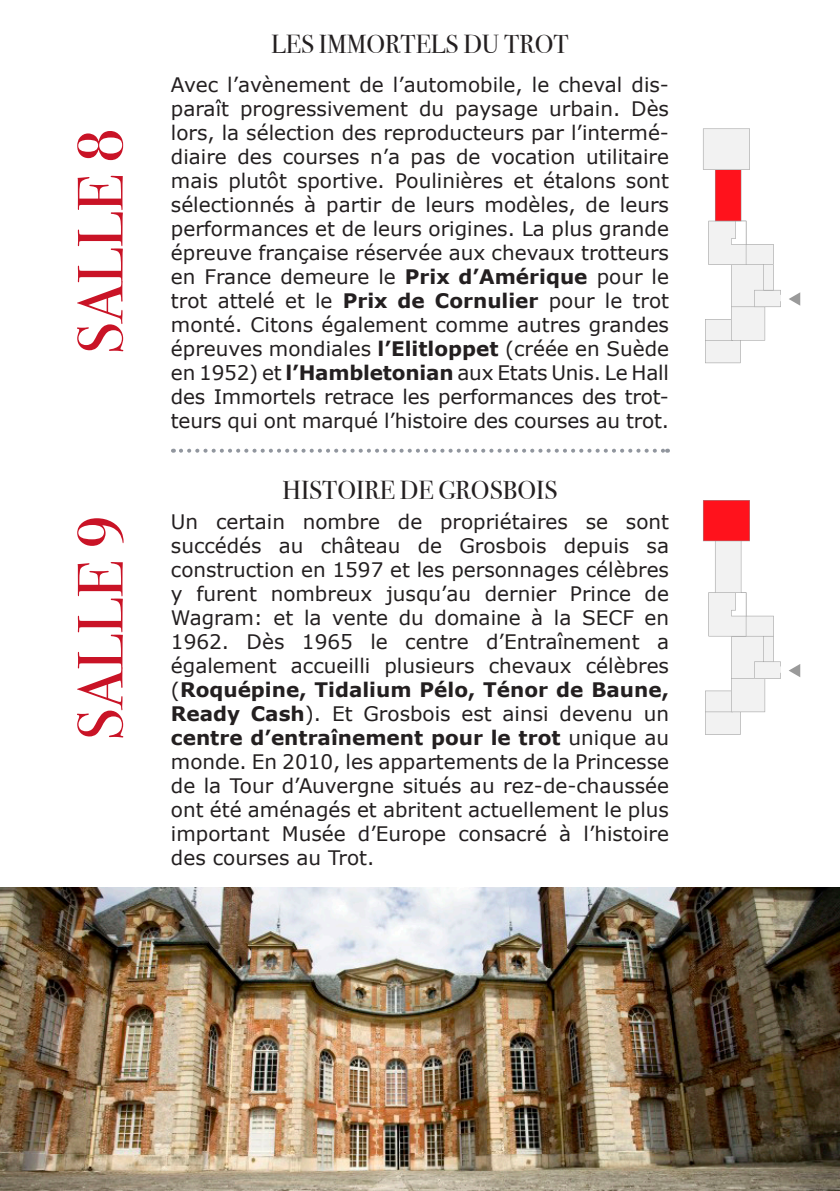
<style>
.page{position:relative;width:840px;height:1191px;background:#fff}
.page>*{position:absolute;margin:0;border:0;box-sizing:border-box;transform-origin:0 0}
.t1{font:64px "Bodoni Svty Two ITCTT";color:#c91326}
.t2{font:26px "Bodoni Svty Two ITCTT";color:#231f20}
.t3{font:20px/24px "Verdana";letter-spacing:-.01em;color:#231f20;text-align:justify}
.s1{font-weight:700}
</style>
<div class="page">
<svg style="left:181px;top:449px;width:486px;height:4px"></svg>
<img style="left:0;top:887px;width:839px;height:304px">
<svg style="left:703px;top:128px;width:77px;height:235px"></svg>
<svg style="left:789px;top:293px;width:10px;height:12px"></svg>
<svg style="left:703px;top:500px;width:77px;height:234px"></svg>
<svg style="left:789px;top:664px;width:10px;height:13px"></svg>
<p class="t1" style="left:48px;top:354px;width:227px;rotate:-90deg">SALLE 8</p>
<p class="t1" style="left:48px;top:740px;width:227px;rotate:-90deg">SALLE 9</p>
<p class="t2" style="left:271px;top:22px;width:299px">LES IMMORTELS DU TROT</p>
<p class="t3" style="left:171px;top:73px;width:499px">Avec l’avènement de l’automobile, le cheval dis&shy;paraît progressivement du paysage urbain. Dès lors, la sélection des reproducteurs par l’intermé&shy;diaire des courses n’a pas de vocation utilitaire mais plutôt sportive. Poulinières et étalons sont sélectionnés à partir de leurs modèles, de leurs performances et de leurs origines. La plus grande épreuve française réservée aux chevaux trotteurs en France demeure le <span class="s1">Prix d’Amérique</span> pour le trot attelé et le <span class="s1">Prix de Cornulier</span> pour le trot monté. Citons également comme autres grandes épreuves mondiales <span class="s1">l’Elitloppet</span> (créée en Suède en 1952) et <span class="s1">l’Hambletonian</span> aux Etats Unis. Le Hall des Immortels retrace les performances des trot&shy;teurs qui ont marqué l’histoire des courses au trot.</p>
<p class="t2" style="left:282px;top:468px;width:276px">HISTOIRE DE GROSBOIS</p>
<p class="t3" style="left:171px;top:509px;width:499px">Un certain nombre de propriétaires se sont succédés au château de Grosbois depuis sa construction en 1597 et les personnages célèbres y furent nombreux jusqu’au dernier Prince de Wagram: et la vente du domaine à la SECF en 1962. Dès 1965 le centre d’Entraînement a également accueilli plusieurs chevaux célèbres (<span class="s1">Roquépine, Tidalium Pélo, Ténor de Baune, Ready Cash</span>). Et Grosbois est ainsi devenu un <span class="s1">centre d’entraînement pour le trot</span> unique au monde. En 2010, les appartements de la Princesse de la Tour d’Auvergne situés au rez-de-chaussée ont été aménagés et abritent actuellement le plus important Musée d’Europe consacré à l’histoire des courses au Trot.</p>
</div>
